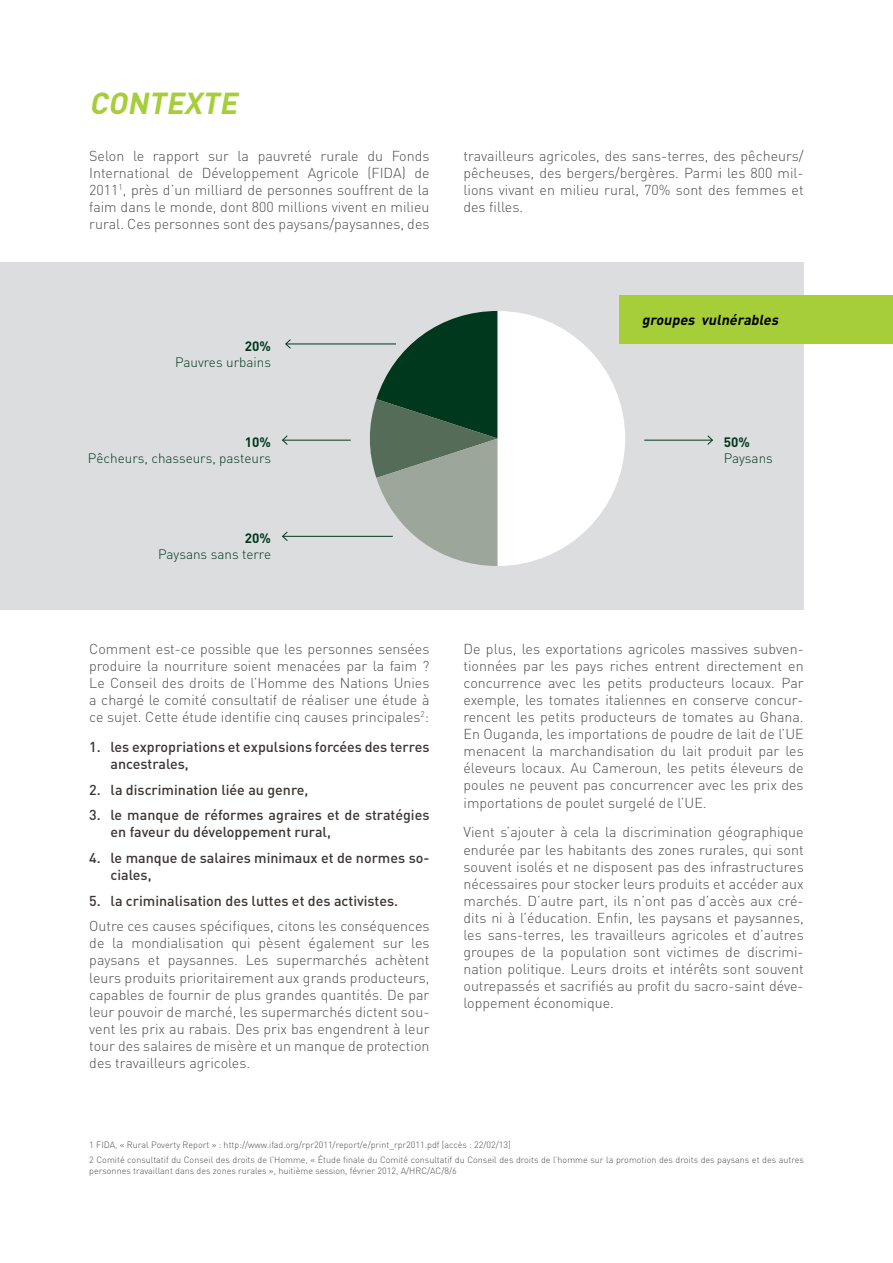
<style>
.page{position:relative;width:893px;height:1263px;background:#fff}
.page>*{position:absolute;margin:0;border:0;box-sizing:border-box;transform-origin:0 0}
.t1{font:italic 700 30px "DIN";color:#a6ce39}
.t2{font:300 14.25px/17.1px "DIN";color:#4d4d4f;text-align:justify}
.t3{font:500 14.25px/17.1px "DIN";color:#3c3633}
.t4{font:italic 700 14.25px "DIN";color:#000}
.t5{font:300 13.5px "DIN";color:#00381e}
.t6{font:700 13.5px "DIN";color:#00381e}
.t7{font:300 9px/15px "DIN";color:#4d4d4f}
</style>
<div class="page">
<div style="left:0;top:262px;width:804px;height:347px;background:#dcddde"></div>
<hr style="left:644px;top:440px;width:68px;height:1px;background:#00381e">
<svg style="left:707px;top:435px;width:6px;height:10px"></svg>
<hr style="left:283px;top:440px;width:68px;height:1px;background:#00381e">
<svg style="left:282px;top:435px;width:6px;height:10px"></svg>
<hr style="left:286px;top:344px;width:110px;height:1px;background:#00381e">
<svg style="left:285px;top:339px;width:6px;height:10px"></svg>
<hr style="left:283px;top:536px;width:110px;height:1px;background:#00381e">
<svg style="left:282px;top:531px;width:6px;height:10px"></svg>
<div style="left:620px;top:295px;width:273px;height:49px;background:#a6ce39"></div>
<svg style="left:368px;top:311px;width:257px;height:255px"></svg>
<h1 class="t1" style="left:89px;top:83px;width:156px">Contexte</h1>
<p class="t2" style="left:89px;top:147px;width:342px">Selon le rapport sur la pauvreté rurale du Fonds International de Développement Agricole (FIDA) de 2011<sup>1</sup>, près d’un milliard de personnes souffrent de la faim dans le monde, dont 800 millions vivent en milieu rural. Ces personnes sont des paysans/paysannes, des</p>
<p class="t2" style="left:463px;top:147px;width:342px">travailleurs agricoles, des sans-terres, des pêcheurs/ pêcheuses, des bergers/bergères. Parmi les 800 mil&shy;lions vivant en milieu rural, 70% sont des femmes et des filles.</p>
<p class="t6" style="left:245px;top:337px;width:28px">20%</p>
<p class="t5" style="left:175px;top:354px;width:97px">Pauvres urbains</p>
<p class="t6" style="left:245px;top:433px;width:28px">10%</p>
<p class="t5" style="left:88px;top:450px;width:185px">Pêcheurs, chasseurs, pasteurs</p>
<p class="t6" style="left:245px;top:529px;width:28px">20%</p>
<p class="t5" style="left:158px;top:546px;width:115px">Paysans sans terre</p>
<p class="t2" style="left:89px;top:640px;width:342px">Comment est-ce possible que les personnes sensées produire la nourriture soient menacées par la faim ?<br>Le Conseil des droits de l’Homme des Nations Unies a chargé le comité consultatif de réaliser une étude à ce sujet. Cette étude identifie cinq causes principales<sup>2</sup>:</p>
<p class="t3" style="left:111px;top:738px;width:320px;text-indent:-21px">1. les expropriations et expulsions forcées des terres ancestrales,</p>
<p class="t3" style="left:89px;top:780px;width:221px">2. la discrimination liée au genre,</p>
<p class="t3" style="left:111px;top:806px;width:320px;text-indent:-21px">3. le manque de réformes agraires et de stratégies en faveur du développement rural,</p>
<p class="t3" style="left:111px;top:849px;width:320px;text-indent:-21px">4. le manque de salaires minimaux et de normes so&shy;ciales,</p>
<p class="t3" style="left:89px;top:891px;width:310px">5. la criminalisation des luttes et des activistes.</p>
<p class="t2" style="left:89px;top:917px;width:342px">Outre ces causes spécifiques, citons les conséquences de la mondialisation qui pèsent également sur les paysans et paysannes. Les supermarchés achètent leurs produits prioritairement aux grands producteurs, capables de fournir de plus grandes quantités. De par leur pouvoir de marché, les supermarchés dictent sou&shy;vent les prix au rabais. Des prix bas engendrent à leur tour des salaires de misère et un manque de protection des travailleurs agricoles.</p>
<p class="t4" style="left:642px;top:310px;width:141px">groupes vulnérables</p>
<p class="t6" style="left:724px;top:433px;width:28px">50%</p>
<p class="t5" style="left:724px;top:450px;width:51px">Paysans</p>
<p class="t2" style="left:463px;top:640px;width:342px">De plus, les exportations agricoles massives subven&shy;tionnées par les pays riches entrent directement en concurrence avec les petits producteurs locaux. Par exemple, les tomates italiennes en conserve concur&shy;rencent les petits producteurs de tomates au Ghana.<br>En Ouganda, les importations de poudre de lait de l’UE menacent la marchandisation du lait produit par les éleveurs locaux. Au Cameroun, les petits éleveurs de poules ne peuvent pas concurrencer avec les prix des importations de poulet surgelé de l’UE.</p>
<p class="t2" style="left:463px;top:823px;width:342px">Vient s’ajouter à cela la discrimination géographique endurée par les habitants des zones rurales, qui sont souvent isolés et ne disposent pas des infrastructures nécessaires pour stocker leurs produits et accéder aux marchés. D’autre part, ils n’ont pas d’accès aux cré&shy;dits ni à l’éducation. Enfin, les paysans et paysannes, les sans-terres, les travailleurs agricoles et d’autres groupes de la population sont victimes de discrimi&shy;nation politique. Leurs droits et intérêts sont souvent outrepassés et sacrifiés au profit du sacro-saint déve&shy;loppement économique.</p>
<p class="t7" style="left:89px;top:1137px;width:716px">1 FIDA, « Rural Poverty Report » : http://www.ifad.org/rpr2011/report/e/print_rpr2011.pdf [accès : 22/02/13]<br>2 Comité consultatif du Conseil des droits de l’Homme, « Étude finale du Comité consultatif du Conseil des droits de l’homme sur la promotion des droits des paysans et des autres</p>
<p class="t7" style="left:89px;top:1163px;width:369px">personnes travaillant dans des zones rurales », huitième session, février 2012, A/HRC/AC/8/6</p>
</div>
